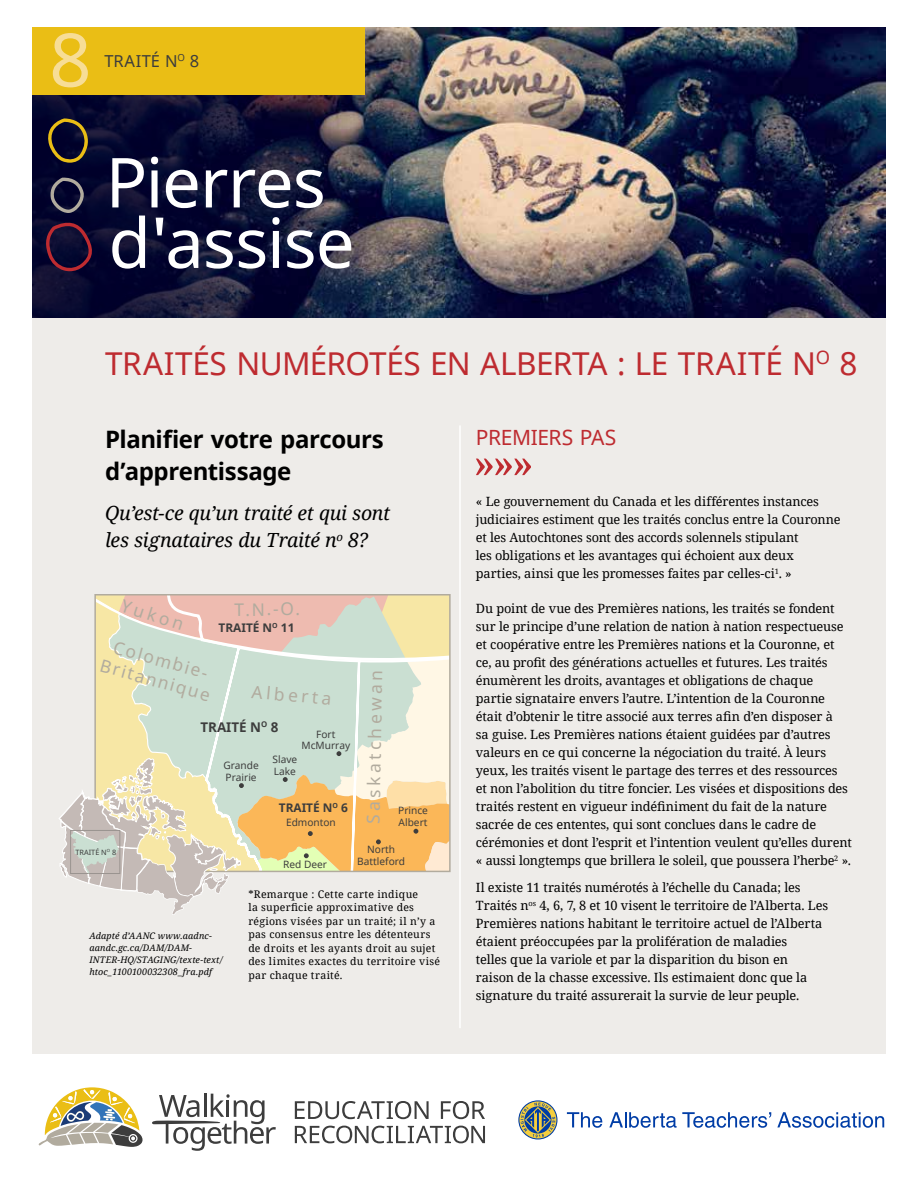
<style>
.page{position:relative;width:918px;height:1188px;background:#fff}
.page>*{position:absolute;margin:0;border:0;box-sizing:border-box;transform-origin:0 0}
.t1{font:74.1px "Noto Sans";color:#f7dd96}
.t2{font:31.5px "Noto Sans";letter-spacing:-.01em;color:#be2b30}
.t3{font:700 24px/31.5px "Noto Sans";letter-spacing:-.015em;color:#000}
.t4{font:21px "Noto Sans";letter-spacing:-.02em;color:#be2b30}
.t5{font:italic 19.5px/27px "Noto Serif";letter-spacing:-.015em;color:#000}
.t6{font:17.4px/20.9px "Noto Sans";color:#b1ab9e;text-align:center}
.t7{font:16.5px "Noto Sans";letter-spacing:.025em;color:#3d3d3d}
.t8{font:700 13.35px "Noto Sans";color:#3d3d3d}
.t9{font:12.75px/18px "Noto Serif";letter-spacing:-.015em;color:#000}
.t10{font:700 11.85px "Noto Sans";color:#3d3d3d}
.t11{font:10.5px/13.5px "Noto Serif";letter-spacing:.025em;color:#000}
.t12{font:10.2px/11.6px "Noto Sans";color:#3d3d3d}
.t13{font:italic 9px/12px "Noto Serif";letter-spacing:.015em;color:#000}
.t14{font:7.35px "Noto Sans";color:#3d3d3d}
</style>
<div class="page">
<div style="left:32px;top:318px;width:854px;height:736px;background:#eeece9"></div>
<img style="left:482px;top:27px;width:404px;height:291px">
<img style="left:32px;top:27px;width:450px;height:291px">
<div style="left:32px;top:27px;width:333px;height:67px;background:#eabe15"></div>
<svg style="left:567px;top:1112px;width:35px;height:16px"></svg>
<svg style="left:609px;top:1112px;width:162px;height:16px"></svg>
<svg style="left:777px;top:1112px;width:107px;height:16px"></svg>
<svg style="left:518px;top:1100px;width:39px;height:40px"></svg>
<svg style="left:152px;top:1094px;width:124px;height:57px"></svg>
<svg style="left:38px;top:1087px;width:105px;height:60px"></svg>
<svg style="left:295px;top:1101px;width:134px;height:18px"></svg>
<svg style="left:441px;top:1101px;width:44px;height:18px"></svg>
<svg style="left:295px;top:1126px;width:190px;height:17px"></svg>
<svg style="left:476px;top:459px;width:55px;height:16px"></svg>
<hr style="left:459px;top:425px;width:2px;height:603px;background:#fff">
<svg style="left:59px;top:595px;width:391px;height:320px"></svg>
<svg style="left:47px;top:118px;width:42px;height:45px;background:#342c27"></svg>
<svg style="left:44px;top:220px;width:51px;height:51px;background:#280f30"></svg>
<svg style="left:50px;top:177px;width:34px;height:36px"></svg>
<svg style="left:112px;top:157px;width:211px;height:51px"></svg>
<svg style="left:112px;top:216px;width:239px;height:53px"></svg>
<h1 class="t1" style="left:49px;top:9px;width:44px">8</h1>
<p class="t7" style="left:105px;top:50px;width:96px">TRAITÉ N<sup>O</sup> 8</p>
<h2 class="t2" style="left:105px;top:342px;width:754px">TRAITÉS NUMÉROTÉS EN ALBERTA : LE TRAITÉ N<sup>O</sup> 8</h2>
<h3 class="t3" style="left:105px;top:423px;width:280px">Planifier votre parcours d’apprentissage</h3>
<h3 class="t5" style="left:105px;top:499px;width:287px">Qu’est-ce qu’un traité et qui sont les signataires du Traité n<sup>o</sup> 8?</h3>
<h3 class="t6" style="left:125px;top:594px;width:66px;rotate:18deg">Yukon</h3>
<h3 class="t6" style="left:234px;top:599px;width:67px;rotate:-1deg">T.N.-O.</h3>
<p class="t10" style="left:218px;top:620px;width:78px">TRAITÉ N<sup>O</sup> 11</p>
<h3 class="t6" style="left:109px;top:635px;width:115px;rotate:15deg">Colombie-<br>Britannique</h3>
<h3 class="t6" style="left:253px;top:680px;width:82px;rotate:6deg">Alberta</h3>
<p class="t8" style="left:200px;top:717px;width:79px">TRAITÉ N<sup>O</sup> 8</p>
<p class="t12" style="left:302px;top:728px;width:50px;text-align:center">Fort<br>McMurray</p>
<p class="t14" style="left:76px;top:847px;width:42px">TRAITÉ N<sup>O</sup> 8</p>
<p class="t12" style="left:223px;top:760px;width:37px">Grande<br>Prairie</p>
<p class="t12" style="left:273px;top:754px;width:26px">Slave<br>Lake</p>
<p class="t10" style="left:279px;top:800px;width:71px">TRAITÉ N<sup>O</sup> 6</p>
<p class="t12" style="left:286px;top:816px;width:51px">Edmonton</p>
<p class="t12" style="left:283px;top:858px;width:45px">Red Deer</p>
<h3 class="t6" style="left:362px;top:824px;width:155px;rotate:-89deg">Saskatchewan</h3>
<p class="t12" style="left:357px;top:844px;width:49px;text-align:center">North<br>Battleford</p>
<p class="t12" style="left:398px;top:805px;width:31px">Prince<br>Albert</p>
<p class="t13" style="left:89px;top:929px;width:135px">Adapté d’AANC www.aadnc&shy;aandc.gc.ca/DAM/DAM-<br>INTER-HQ/STAGING/texte-text/ htoc_1100100032308_fra.pdf</p>
<p class="t11" style="left:248px;top:887px;width:193px">*Remarque : Cette carte indique<br>la superficie approximative des régions visées par un traité; il n’y a pas consensus entre les détenteurs de droits et les ayants droit au sujet des limites exactes du territoire visé par chaque traité.</p>
<h3 class="t4" style="left:476px;top:423px;width:142px">PREMIERS PAS</h3>
<p class="t9" style="left:476px;top:492px;width:366px">« Le gouvernement du Canada et les différentes instances judiciaires estiment que les traités conclus entre la Couronne et les Autochtones sont des accords solennels stipulant<br>les obligations et les avantages qui échoient aux deux parties, ainsi que les promesses faites par celles-ci<sup>1</sup>. »</p>
<p class="t9" style="left:476px;top:599px;width:377px">Du point de vue des Premières nations, les traités se fondent sur le principe d’une relation de nation à nation respectueuse et coopérative entre les Premières nations et la Couronne, et ce, au profit des générations actuelles et futures. Les traités énumèrent les droits, avantages et obligations de chaque partie signataire envers l’autre. L’intention de la Couronne était d’obtenir le titre associé aux terres afin d’en disposer à<br>sa guise. Les Premières nations étaient guidées par d’autres valeurs en ce qui concerne la négociation du traité. À leurs yeux, les traités visent le partage des terres et des ressources et non l’abolition du titre foncier. Les visées et dispositions des traités restent en vigueur indéfiniment du fait de la nature sacrée de ces ententes, qui sont conclues dans le cadre de cérémonies et dont l’esprit et l’intention veulent qu’elles durent « aussi longtemps que brillera le soleil, que poussera l’herbe<sup>2</sup> ».</p>
<p class="t9" style="left:476px;top:878px;width:354px">Il existe 11 traités numérotés à l’échelle du Canada; les Traités n<sup>os</sup> 4, 6, 7, 8 et 10 visent le territoire de l’Alberta. Les Premières nations habitant le territoire actuel de l’Alberta étaient préoccupées par la prolifération de maladies<br>telles que la variole et par la disparition du bison en raison de la chasse excessive. Ils estimaient donc que la signature du traité assurerait la survie de leur peuple.</p>
</div>
